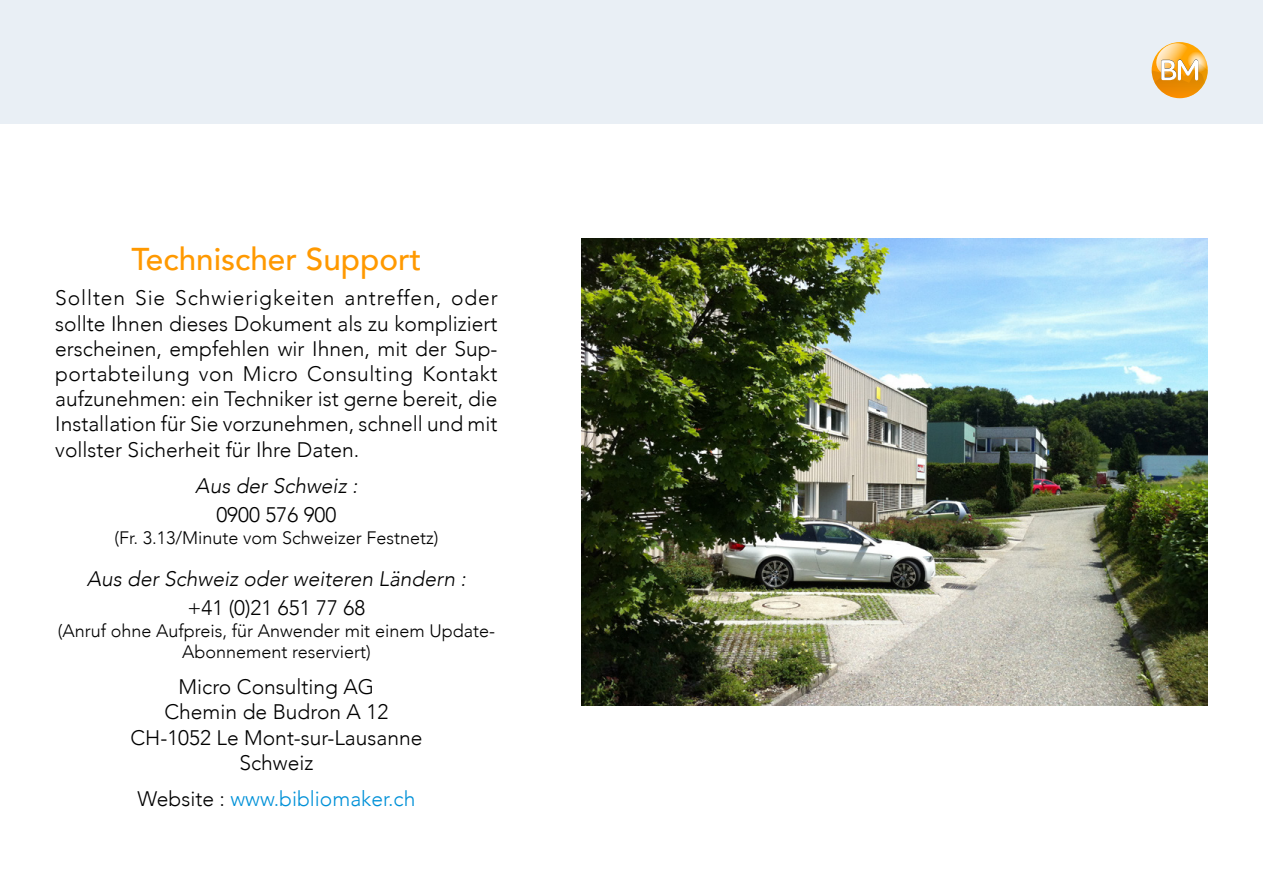
<style>
.page{position:relative;width:1263px;height:893px;background:#fff}
.page>*{position:absolute;margin:0;border:0;box-sizing:border-box;transform-origin:0 0}
.t1{font:500 31.5px "Avenir";color:#f90}
.t2{font:300 21px/25.2px "Avenir";color:#000;text-align:justify}
.t3{font:italic 300 21px "Avenir";color:#000}
.t4{font:300 21px "Avenir";color:#0091d8}
.t5{font:300 18px/21.6px "Avenir";color:#000;text-align:center}
.s1{color:#000}
</style>
<div class="page">
<div style="left:0;top:0;width:1263px;height:123px;background:#e9eff5"></div>
<img style="left:581px;top:238px;width:627px;height:468px">
<svg style="left:1152px;top:43px;width:56px;height:55px"></svg>
<h1 class="t1" style="left:131px;top:231px;width:292px">Technischer Support</h1>
<p class="t2" style="left:55px;top:286px;width:444px">Sollten Sie Schwierigkeiten antreffen, oder sollte Ihnen dieses Dokument als zu kompliziert erscheinen, empfehlen wir Ihnen, mit der Sup&shy;portabteilung von Micro Consulting Kontakt aufzunehmen: ein Techniker ist gerne bereit, die Installation für Sie vorzunehmen, schnell und mit vollster Sicherheit für Ihre Daten.</p>
<p class="t3" style="left:195px;top:473px;width:164px">Aus der Schweiz :</p>
<p class="t2" style="left:216px;top:502px;width:122px">0900 576 900</p>
<p class="t5" style="left:114px;top:527px;width:325px">(Fr. 3.13/Minute vom Schweizer Festnetz)</p>
<p class="t3" style="left:87px;top:566px;width:381px">Aus der Schweiz oder weiteren Ländern :</p>
<p class="t2" style="left:187px;top:595px;width:179px">+41 (0)21 651 77 68</p>
<p class="t5" style="left:58px;top:620px;width:439px">(Anruf ohne Aufpreis, für Anwender mit einem Update-<br>Abonnement reserviert)</p>
<p class="t2" style="left:130px;top:674px;width:293px;text-align:center">Micro Consulting AG<br>Chemin de Budron A 12<br>CH-1052 Le Mont-sur-Lausanne<br>Schweiz</p>
<p class="t4" style="left:138px;top:786px;width:279px"><span class="s1">Website :</span> www.bibliomaker.ch</p>
</div>
